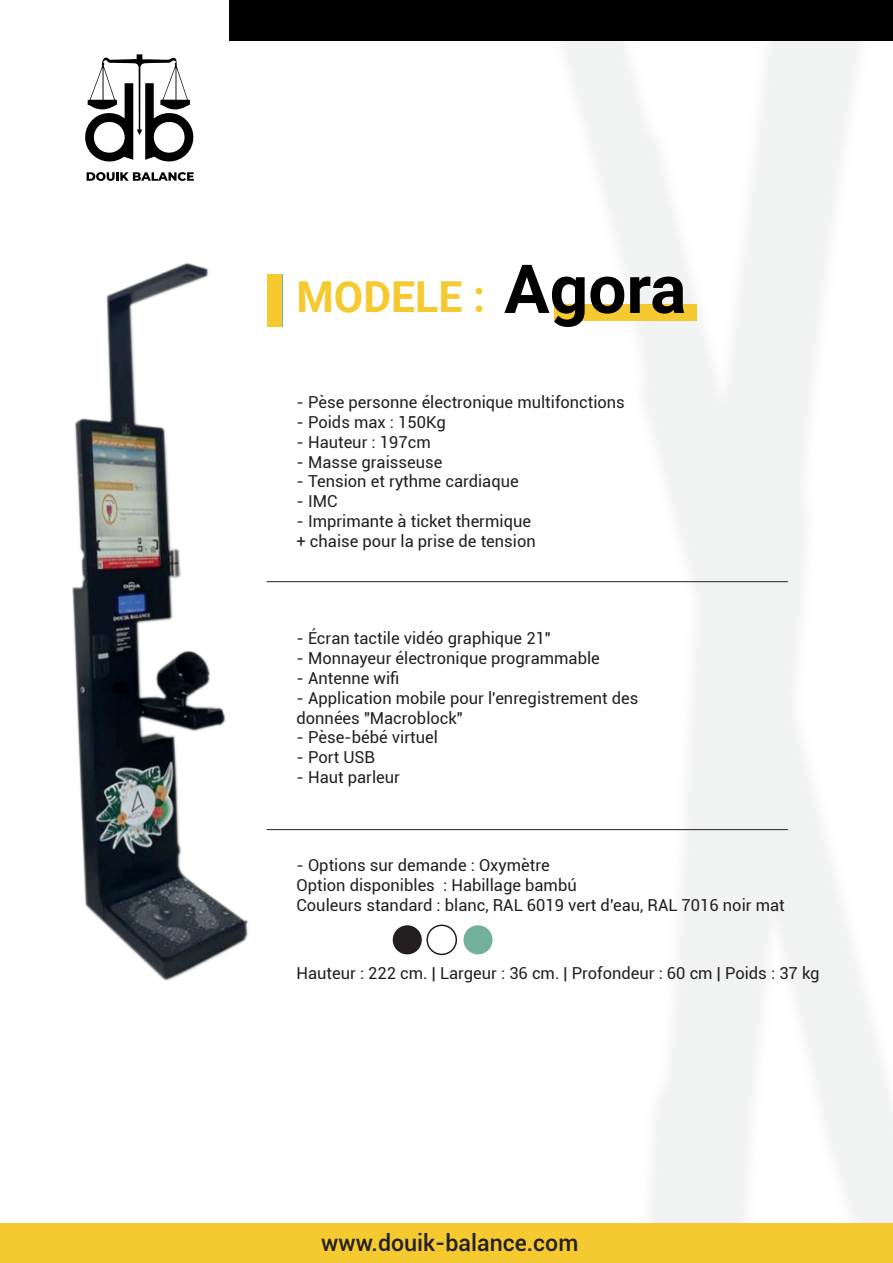
<style>
.page{position:relative;width:893px;height:1263px;background:#fff}
.page>*{position:absolute;margin:0;border:0;box-sizing:border-box;transform-origin:0 0}
.t1{font:700 67.65px "Roboto";color:#000001}
.t2{font:700 42.75px "Roboto";color:#f4ca30}
.t3{font:500 23.1px "Roboto";color:#231f20}
.t4{font:16.5px/19.8px "Roboto";color:#231f20}
</style>
<div class="page">
<img style="left:466px;top:40px;width:427px;height:1183px">
<div style="left:1px;top:1223px;width:892px;height:40px;background:#f4ca30"></div>
<div style="left:230px;top:0;width:663px;height:40px;background:#000001"></div>
<div style="left:554px;top:304px;width:143px;height:16px;background:#f4ca30"></div>
<img style="left:72px;top:263px;width:176px;height:718px">
<hr style="left:267px;top:581px;width:521px;height:1px;background:#231f20">
<hr style="left:267px;top:829px;width:521px;height:1px;background:#231f20">
<div style="left:393px;top:925px;width:29px;height:29px;background:#231f20;border-radius:50%"></div>
<div style="left:426px;top:924px;width:31px;height:31px;border:2px solid #231f20;border-radius:50%"></div>
<div style="left:463px;top:925px;width:30px;height:29px;background:#73b19d;border-radius:50%"></div>
<div style="left:267px;top:274px;width:15px;height:53px;background:#f4ca30"></div>
<svg style="left:85px;top:54px;width:109px;height:108px"></svg>
<svg style="left:87px;top:172px;width:107px;height:9px"></svg>
<h2 class="t2" style="left:296px;top:267px;width:190px">MODELE :</h2>
<h1 class="t1" style="left:504px;top:241px;width:184px">Agora</h1>
<p class="t4" style="left:296px;top:392px;width:330px">- Pèse personne électronique multifonctions</p>
<p class="t4" style="left:296px;top:412px;width:151px">- Poids max : 150Kg</p>
<p class="t4" style="left:296px;top:431px;width:136px">- Hauteur : 197cm</p>
<p class="t4" style="left:296px;top:451px;width:147px">- Masse graisseuse</p>
<p class="t4" style="left:296px;top:471px;width:224px">- Tension et rythme cardiaque</p>
<p class="t4" style="left:296px;top:491px;width:43px">- IMC</p>
<p class="t4" style="left:296px;top:511px;width:241px">- Imprimante à ticket thermique + chaise pour la prise de tension</p>
<p class="t4" style="left:296px;top:628px;width:256px">- Écran tactile vidéo graphique 21″</p>
<p class="t4" style="left:296px;top:648px;width:305px">- Monnayeur électronique programmable</p>
<p class="t4" style="left:296px;top:668px;width:104px">- Antenne wifi</p>
<p class="t4" style="left:296px;top:687px;width:343px">- Application mobile pour l'enregistrement des données "Macroblock"</p>
<p class="t4" style="left:296px;top:727px;width:143px">- Pèse-bébé virtuel</p>
<p class="t4" style="left:296px;top:747px;width:80px">- Port USB</p>
<p class="t4" style="left:296px;top:767px;width:105px">- Haut parleur</p>
<p class="t4" style="left:296px;top:855px;width:490px">- Options sur demande : Oxymètre<br>Option disponibles : Habillage bambú<br>Couleurs standard : blanc, RAL 6019 vert d'eau, RAL 7016 noir mat</p>
<p class="t4" style="left:296px;top:963px;width:525px">Hauteur : 222 cm. | Largeur : 36 cm. | Profondeur : 60 cm | Poids : 37 kg</p>
<h3 class="t3" style="left:321px;top:1226px;width:259px">www.douik-balance.com</h3>
</div>
